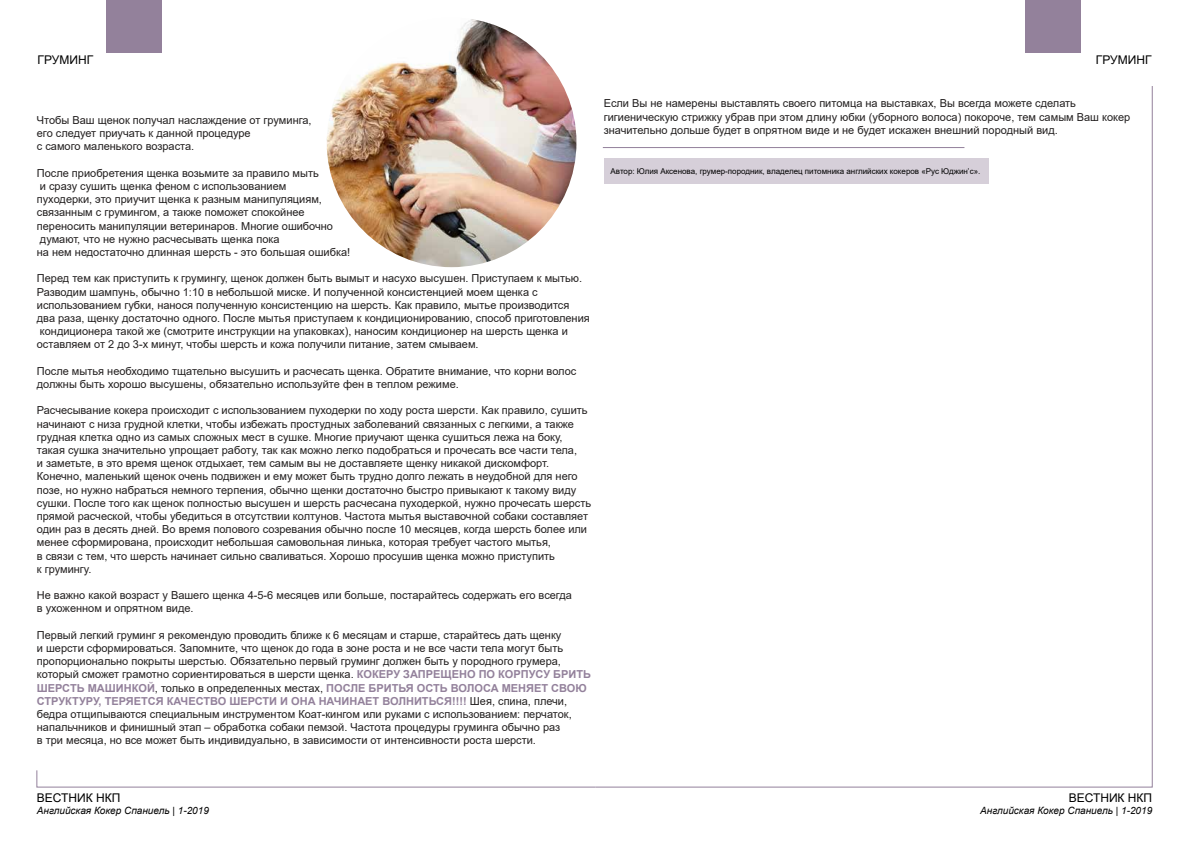
<style>
.page{position:relative;width:1191px;height:842px;background:#fff}
.page>*{position:absolute;margin:0;border:0;box-sizing:border-box;transform-origin:0 0}
.t1{font:12px "Arial";color:#000}
.t2{font:11px/13.2px "Arial";color:#221f1f}
.t3{font:italic 10px "Arial";color:#000}
.t4{font:8px "Arial";color:#000}
.s1{font-weight:700;color:#93819b}
</style>
<div class="page">
<div style="left:107px;top:0;width:55px;height:52px;background:#93819b"></div>
<div style="left:1025px;top:0;width:55px;height:52px;background:#93819b"></div>
<svg style="left:36px;top:770px;width:558px;height:18px"></svg>
<svg style="left:594px;top:86px;width:559px;height:702px"></svg>
<img style="left:327px;top:17px;width:249px;height:250px;border-radius:125px">
<hr style="left:603px;top:147px;width:361px;height:1px;background:#93819b">
<p class="t1" style="left:38px;top:51px;width:57px">ГРУМИНГ</p>
<p class="t1" style="left:1095px;top:51px;width:57px">ГРУМИНГ</p>
<p class="t2" style="left:37px;top:113px;width:276px">Чтобы Ваш щенок получал наслаждение от груминга, его следует приучать к данной процедуре<br>с самого маленького возраста.</p>
<p class="t2" style="left:37px;top:166px;width:315px">После приобретения щенка возьмите за правило мыть<br>и сразу сушить щенка феном с использованием<br>пуходерки, это приучит щенка к разным манипуляциям, связанным с грумингом, а также поможет спокойнее переносить манипуляции ветеринаров. Многие ошибочно думают, что не нужно расчесывать щенка пока<br>на нем недостаточно длинная шерсть - это большая ошибка!</p>
<p class="t2" style="left:37px;top:272px;width:554px">Перед тем как приступить к грумингу, щенок должен быть вымыт и насухо высушен. Приступаем к мытью.<br>Разводим шампунь, обычно 1:10 в небольшой миске. И полученной консистенцией моем щенка с использованием губки, нанося полученную консистенцию на шерсть. Как правило, мытье производится два раза, щенку достаточно одного. После мытья приступаем к кондиционированию, способ приготовления кондиционера такой же (смотрите инструкции на упаковках), наносим кондиционер на шерсть щенка и оставляем от 2 до 3-х минут, чтобы шерсть и кожа получили питание, затем смываем.</p>
<p class="t2" style="left:37px;top:364px;width:541px">После мытья необходимо тщательно высушить и расчесать щенка. Обратите внимание, что корни волос должны быть хорошо высушены, обязательно используйте фен в теплом режиме.</p>
<p class="t2" style="left:37px;top:404px;width:556px">Расчесывание кокера происходит с использованием пуходерки по ходу роста шерсти. Как правило, сушить начинают с низа грудной клетки, чтобы избежать простудных заболеваний связанных с легкими, а также грудная клетка одно из самых сложных мест в сушке. Многие приучают щенка сушиться лежа на боку, такая сушка значительно упрощает работу, так как можно легко подобраться и прочесать все части тела,<br>и заметьте, в это время щенок отдыхает, тем самым вы не доставляете щенку никакой дискомфорт.<br>Конечно, маленький щенок очень подвижен и ему может быть трудно долго лежать в неудобной для него позе, но нужно набраться немного терпения, обычно щенки достаточно быстро привыкают к такому виду сушки. После того как щенок полностью высушен и шерсть расчесана пуходеркой, нужно прочесать шерсть прямой расческой, чтобы убедиться в отсутствии колтунов. Частота мытья выставочной собаки составляет один раз в десять дней. Во время полового созревания обычно после 10 месяцев, когда шерсть более или менее сформирована, происходит небольшая самовольная линька, которая требует частого мытья,<br>в связи с тем, что шерсть начинает сильно сваливаться. Хорошо просушив щенка можно приступить<br>к грумингу.</p>
<p class="t2" style="left:37px;top:589px;width:536px">Не важно какой возраст у Вашего щенка 4-5-6 месяцев или больше, постарайтесь содержать его всегда в ухоженном и опрятном виде.</p>
<p class="t2" style="left:37px;top:628px;width:556px">Первый легкий груминг я рекомендую проводить ближе к 6 месяцам и старше, старайтесь дать щенку<br>и шерсти сформироваться. Запомните, что щенок до года в зоне роста и не все части тела могут быть пропорционально покрыты шерстью. Обязательно первый груминг должен быть у породного грумера, который сможет грамотно сориентироваться в шерсти щенка. <span class="s1">КОКЕРУ ЗАПРЕЩЕНО ПО КОРПУСУ БРИТЬ ШЕРСТЬ МАШИНКОЙ</span>, только в определенных местах, <span class="s1">ПОСЛЕ БРИТЬЯ ОСТЬ ВОЛОСА МЕНЯЕТ СВОЮ СТРУКТУРУ, ТЕРЯЕТСЯ КАЧЕСТВО ШЕРСТИ И ОНА НАЧИНАЕТ ВОЛНИТЬСЯ!!!!</span> Шея, спина, плечи, бедра отщипываются специальным инструментом Коат-кингом или руками с использованием: перчаток, напальчников и финишный этап – обработка собаки пемзой. Частота процедуры груминга обычно раз<br>в три месяца, но все может быть индивидуально, в зависимости от интенсивности роста шерсти.</p>
<p class="t2" style="left:604px;top:97px;width:528px">Если Вы не намерены выставлять своего питомца на выставках, Вы всегда можете сделать гигиеническую стрижку убрав при этом длину юбки (уборного волоса) покороче, тем самым Ваш кокер значительно дольше будет в опрятном виде и не будет искажен внешний породный вид.</p>
<p class="t4" style="left:610px;top:166px;width:371px">Автор: Юлия Аксенова, грумер-породник, владелец питомника английских кокеров «Рус Юджин’с».</p>
<p class="t1" style="left:37px;top:790px;width:85px">ВЕСТНИК НКП</p>
<p class="t3" style="left:37px;top:804px;width:174px">Английская Кокер Спаниель | 1-2019</p>
<p class="t1" style="left:1068px;top:790px;width:85px">ВЕСТНИК НКП</p>
<p class="t3" style="left:980px;top:804px;width:174px">Английская Кокер Спаниель | 1-2019</p>
</div>
